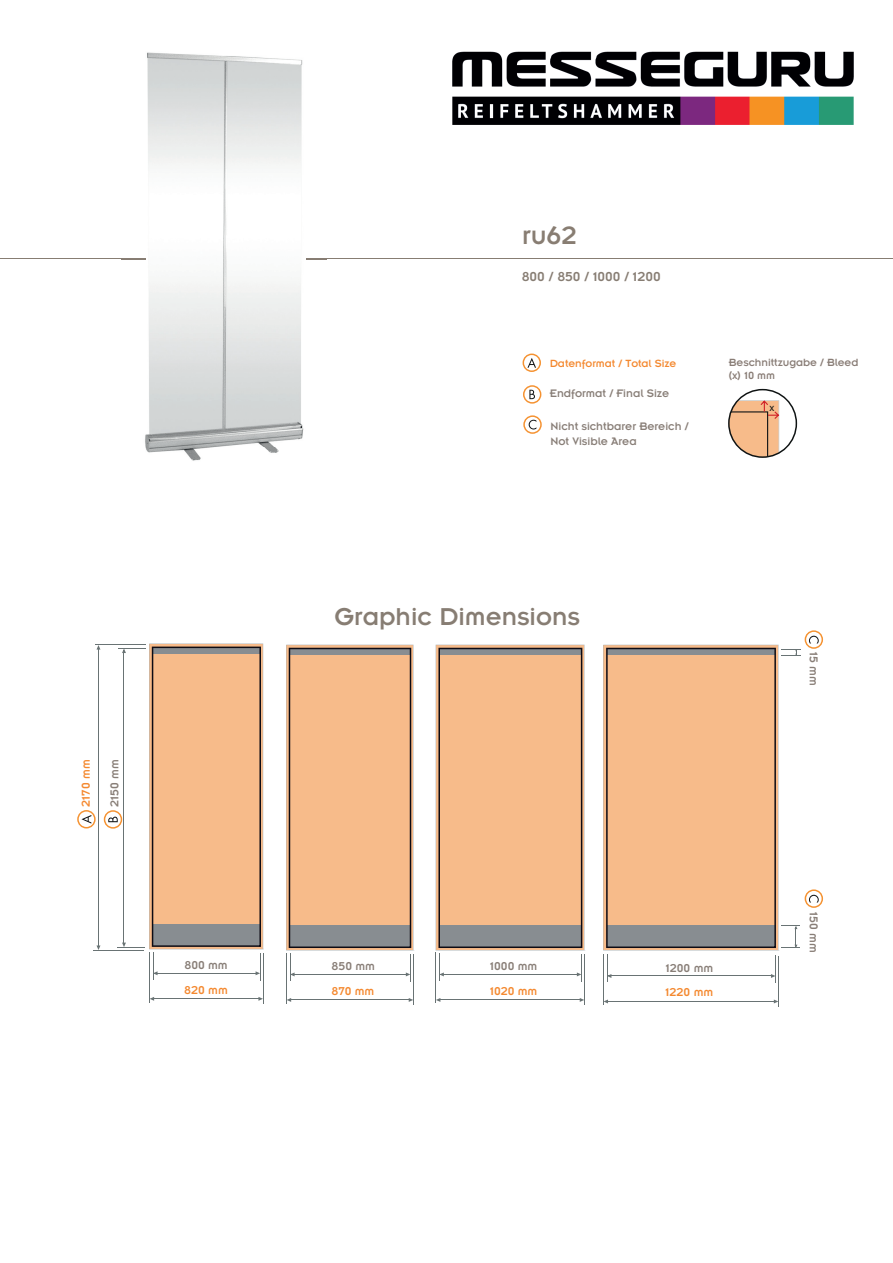
<style>
.page{position:relative;width:893px;height:1263px;background:#fff}
.page>*{position:absolute;margin:0;border:0;box-sizing:border-box;transform-origin:0 0}
.t1{font:27.6px "Insignia";color:#887d72}
.t2{font:26.85px "Insignia";color:#877d73}
.t3{font:14.25px "Insignia";color:#877d73}
.t4{font:12.6px "Insignia";color:#887e77}
.t5{font:12.6px "Insignia";color:#f48930}
.t6{font:12px/14.4px "Insignia";color:#887e77}
.t7{font:11.55px "Insignia";color:#897d76}
.t8{font:11.55px "Insignia";color:#f48930}
.t9{font:10.65px "Myriad Pro";color:#0f1313}
</style>
<div class="page">
<hr style="left:306px;top:258px;width:587px;height:1px;background:#877d73">
<hr style="left:0;top:258px;width:146px;height:1px;background:#877d73">
<svg style="left:728px;top:389px;width:69px;height:69px"></svg>
<svg style="left:523px;top:385px;width:18px;height:19px"></svg>
<svg style="left:522px;top:354px;width:19px;height:18px"></svg>
<svg style="left:523px;top:415px;width:19px;height:19px"></svg>
<svg style="left:603px;top:645px;width:175px;height:306px;background:#eab990"></svg>
<svg style="left:436px;top:645px;width:148px;height:306px;background:#deaa80"></svg>
<svg style="left:804px;top:889px;width:19px;height:19px"></svg>
<svg style="left:781px;top:630px;width:42px;height:26px"></svg>
<svg style="left:781px;top:925px;width:19px;height:23px"></svg>
<hr style="left:440px;top:1000px;width:141px;height:1px;background:#697374">
<hr style="left:584px;top:954px;width:1px;height:51px;background:#697374">
<svg style="left:438px;top:648px;width:144px;height:334px;background:#e4b58f"></svg>
<svg style="left:606px;top:648px;width:170px;height:300px;background:#e7b287"></svg>
<hr style="left:291px;top:1000px;width:119px;height:1px;background:#697374">
<hr style="left:413px;top:954px;width:1px;height:51px;background:#697374">
<hr style="left:286px;top:953px;width:1px;height:51px;background:#697374">
<svg style="left:287px;top:998px;width:4px;height:4px"></svg>
<svg style="left:286px;top:645px;width:127px;height:337px;background:#e7b791"></svg>
<hr style="left:436px;top:952px;width:1px;height:51px;background:#697374">
<hr style="left:607px;top:976px;width:164px;height:1px;background:#697374">
<svg style="left:607px;top:955px;width:4px;height:27px"></svg>
<hr style="left:607px;top:1001px;width:168px;height:1px;background:#697374">
<hr style="left:778px;top:956px;width:1px;height:50px;background:#697374">
<svg style="left:771px;top:956px;width:5px;height:27px"></svg>
<hr style="left:603px;top:954px;width:1px;height:51px;background:#697374">
<hr style="left:154px;top:999px;width:106px;height:1px;background:#697374">
<hr style="left:263px;top:953px;width:1px;height:51px;background:#697374">
<hr style="left:149px;top:952px;width:1px;height:51px;background:#697374">
<svg style="left:150px;top:997px;width:4px;height:4px"></svg>
<svg style="left:77px;top:644px;width:186px;height:336px"></svg>
<svg style="left:258px;top:997px;width:5px;height:4px"></svg>
<img style="left:121px;top:52px;width:206px;height:409px">
<svg style="left:306px;top:258px;width:21px;height:1px"></svg>
<svg style="left:121px;top:258px;width:25px;height:1px"></svg>
<img style="left:262px;top:447px;width:38px;height:6px">
<img style="left:452px;top:51px;width:402px;height:74px">
<p class="t5" style="left:82px;top:807px;width:48px;rotate:-90deg">2170 mm</p>
<p class="t4" style="left:111px;top:807px;width:49px;rotate:-90deg">2150 mm</p>
<p class="t4" style="left:184px;top:961px;width:45px">800 mm</p>
<p class="t5" style="left:184px;top:986px;width:45px">820 mm</p>
<h1 class="t1" style="left:522px;top:227px;width:56px">ru62</h1>
<p class="t3" style="left:522px;top:272px;width:141px">800 / 850 / 1000 / 1200</p>
<p class="t8" style="left:550px;top:359px;width:128px">Datenformat / Total Size</p>
<p class="t6" style="left:550px;top:387px;width:121px">Endformat / Final Size</p>
<p class="t6" style="left:550px;top:420px;width:140px">Nicht sichtbarer Bereich /<br>Not Visible Area</p>
<p class="t7" style="left:729px;top:358px;width:131px">Beschnittzugabe / Bleed</p>
<p class="t7" style="left:729px;top:372px;width:48px">(x) 10 mm</p>
<p class="t9" style="left:769px;top:401px;width:6px">x</p>
<h2 class="t2" style="left:334px;top:608px;width:247px">Graphic Dimensions</h2>
<p class="t4" style="left:817px;top:652px;width:35px;rotate:90deg">15 mm</p>
<p class="t4" style="left:332px;top:962px;width:45px">850 mm</p>
<p class="t5" style="left:331px;top:987px;width:44px">870 mm</p>
<p class="t4" style="left:490px;top:962px;width:49px">1000 mm</p>
<p class="t5" style="left:490px;top:987px;width:49px">1020 mm</p>
<p class="t4" style="left:666px;top:964px;width:49px">1200 mm</p>
<p class="t5" style="left:665px;top:988px;width:49px">1220 mm</p>
<p class="t4" style="left:817px;top:912px;width:42px;rotate:90deg">150 mm</p>
</div>
